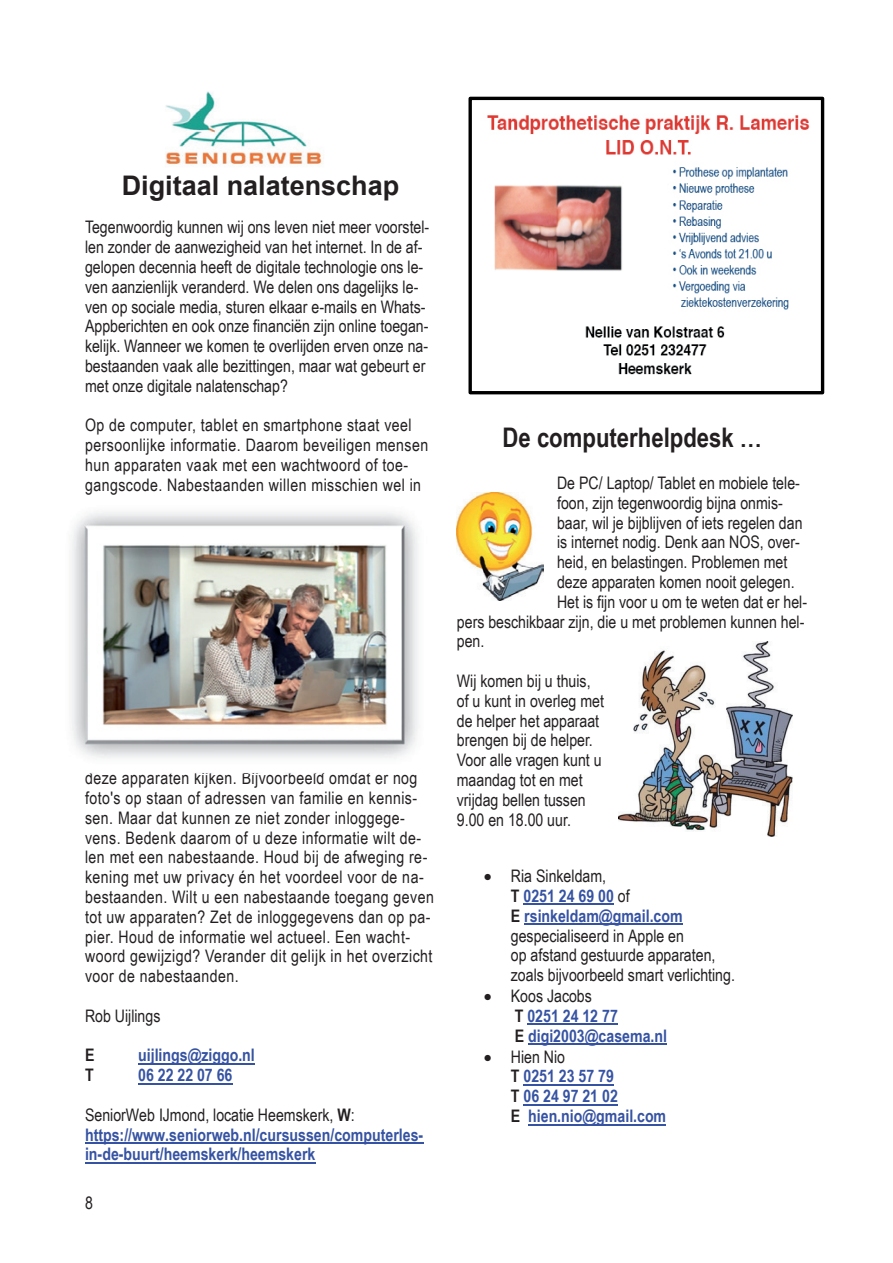
<style>
.page{position:relative;width:893px;height:1263px;background:#fff}
.page>*{position:absolute;margin:0;border:0;box-sizing:border-box;transform-origin:0 0}
.t1{font:700 27px "Arial";color:#231f20}
.t2{font:700 27px "Arial Narrow";color:#231f20}
.t3{font:17.25px/19.8px "Arial Narrow";color:#231f20}
.t4{font:17.25px/19.8px "Arial Narrow";letter-spacing:.025em;color:#231f20}
.t5{font:700 17.25px/19.8px "Arial Narrow";color:#3653a3}
.t6{font:700 17.25px "Arial Narrow";color:#231f20}
.s1{font-weight:400;color:#231f20}
.s2{color:#231f20}
.s3{font-weight:700}
.s4{font-weight:700;color:#3653a3}
</style>
<div class="page">
<hr style="left:138px;top:1063px;width:117px;height:1px;background:#3653a3">
<hr style="left:138px;top:1083px;width:94px;height:1px;background:#3653a3">
<hr style="left:85px;top:1142px;width:338px;height:1px;background:#3653a3">
<hr style="left:85px;top:1162px;width:230px;height:1px;background:#3653a3">
<hr style="left:523px;top:904px;width:91px;height:1px;background:#3653a3">
<hr style="left:524px;top:923px;width:159px;height:2px;background:#3653a3">
<hr style="left:527px;top:1024px;width:91px;height:1px;background:#3653a3">
<hr style="left:528px;top:1043px;width:139px;height:2px;background:#3653a3">
<hr style="left:523px;top:1084px;width:91px;height:1px;background:#3653a3">
<hr style="left:523px;top:1104px;width:95px;height:1px;background:#3653a3">
<hr style="left:528px;top:1124px;width:138px;height:1px;background:#3653a3">
<img style="left:72px;top:512px;width:346px;height:261px">
<img style="left:165px;top:91px;width:157px;height:75px">
<img style="left:487px;top:115px;width:323px;height:260px">
<div style="left:468px;top:97px;width:356px;height:297px;border:3px solid #000"></div>
<img style="left:457px;top:492px;width:87px;height:108px">
<img style="left:618px;top:641px;width:174px;height:195px">
<h1 class="t1" style="left:122px;top:166px;width:279px">Digitaal nalatenschap</h1>
<p class="t3" style="left:85px;top:217px;width:346px">Tegenwoordig kunnen wij ons leven niet meer voorstel&shy;len zonder de aanwezigheid van het internet. In de af&shy;gelopen decennia heeft de digitale technologie ons le&shy;ven aanzienlijk veranderd. We delen ons dagelijks le&shy;ven op sociale media, sturen elkaar e-mails en Whats-Appberichten en ook onze financiën zijn online toegan&shy;kelijk. Wanneer we komen te overlijden erven onze na&shy;bestaanden vaak alle bezittingen, maar wat gebeurt er met onze digitale nalatenschap?</p>
<p class="t4" style="left:85px;top:415px;width:345px">Op de computer, tablet en smartphone staat veel persoonlijke informatie. Daarom beveiligen mensen hun apparaten vaak met een wachtwoord of toe&shy;gangscode. Nabestaanden willen misschien wel in</p>
<p class="t4" style="left:85px;top:767px;width:350px">deze apparaten kijken. Bijvoorbeeld omdat er nog foto's op staan of adressen van familie en kennis&shy;sen. Maar dat kunnen ze niet zonder inloggege&shy;vens. Bedenk daarom of u deze informatie wilt de&shy;len met een nabestaande. Houd bij de afweging re&shy;kening met uw privacy én het voordeel voor de na&shy;bestaanden. Wilt u een nabestaande toegang geven tot uw apparaten? Zet de inloggegevens dan op pa&shy;pier. Houd de informatie wel actueel. Een wacht&shy;woord gewijzigd? Verander dit gelijk in het overzicht voor de nabestaanden.</p>
<p class="t3" style="left:85px;top:1005px;width:77px">Rob Uijlings</p>
<p class="t6" style="left:85px;top:1042px;width:11px">E</p>
<p class="t5" style="left:138px;top:1044px;width:118px">uijlings@ziggo.nl</p>
<p class="t6" style="left:85px;top:1062px;width:10px">T</p>
<p class="t5" style="left:138px;top:1064px;width:96px">06 22 22 07 66</p>
<p class="t5" style="left:85px;top:1104px;width:340px"><span class="s1">SeniorWeb IJmond, locatie Heemskerk,</span> <span class="s2">W</span><span class="s1">: </span>https://www.seniorweb.nl/cursussen/computerles&shy;in-de-buurt/heemskerk/heemskerk</p>
<p class="t3" style="left:85px;top:1192px;width:9px">8</p>
<h1 class="t2" style="left:503px;top:417px;width:261px">De computerhelpdesk …</h1>
<p class="t3" style="left:557px;top:472px;width:244px">De PC/ Laptop/ Tablet en mobiele tele-</p>
<p class="t3" style="left:557px;top:492px;width:227px">foon, zijn tegenwoordig bijna onmis-</p>
<p class="t3" style="left:557px;top:512px;width:247px">baar, wil je bijblijven of iets regelen dan</p>
<p class="t3" style="left:557px;top:532px;width:244px">is internet nodig. Denk aan NOS, over-</p>
<p class="t3" style="left:557px;top:551px;width:232px">heid, en belastingen. Problemen met</p>
<p class="t3" style="left:557px;top:571px;width:239px">deze apparaten komen nooit gelegen.</p>
<p class="t3" style="left:557px;top:591px;width:251px">Het is fijn voor u om te weten dat er hel-</p>
<p class="t3" style="left:457px;top:611px;width:349px">pers beschikbaar zijn, die u met problemen kunnen hel-</p>
<p class="t3" style="left:457px;top:631px;width:29px">pen.</p>
<p class="t3" style="left:457px;top:670px;width:149px">Wij komen bij u thuis, of u kunt in overleg met de helper het apparaat brengen bij de helper.<br>Voor alle vragen kunt u maandag tot en met vrijdag bellen tussen<br>9.00 en 18.00 uur.</p>
<p class="t3" style="left:511px;top:865px;width:226px;text-indent:-27px">• Ria Sinkeldam,<br><span class="s3">T</span> <span class="s4">0251 24 69 00</span> of<br><span class="s3">E</span> <span class="s4">rsinkeldam@gmail.com </span>gespecialiseerd in Apple en<br>op afstand gestuurde apparaten, zoals bijvoorbeeld smart verlichting.</p>
<p class="t5" style="left:515px;top:985px;width:154px;text-indent:-31px"><span class="s2">•</span> <span class="s1">Koos Jacobs<br></span><span class="s2">T</span> 0251 24 12 77<br><span class="s2">E</span> digi2003@casema.nl</p>
<p class="t5" style="left:511px;top:1046px;width:157px;text-indent:-27px"><span class="s2">•</span> <span class="s1">Hien Nio<br></span><span class="s2">T</span> 0251 23 57 79<br><span class="s2">T</span> 06 24 97 21 02<br><span class="s2">E</span> hien.nio@gmail.com</p>
</div>
